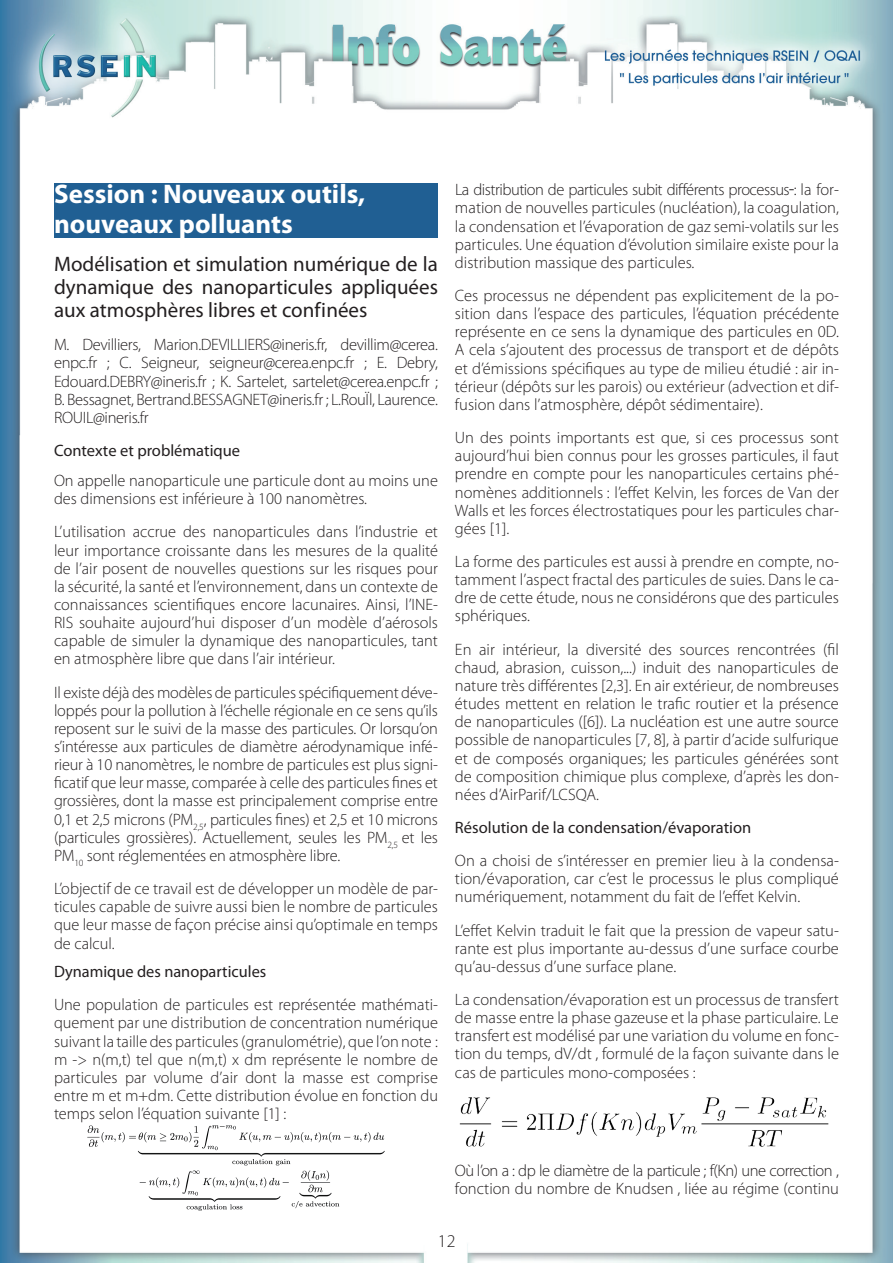
<style>
.page{position:relative;width:893px;height:1263px;background:#fff}
.page>*{position:absolute;margin:0;border:0;box-sizing:border-box;transform-origin:0 0}
.t1{font:700 27px/29.7px "Myriad Pro";color:#fff}
.t2{font:21px/23.1px "Myriad Pro";color:#231f20;text-align:justify}
.t3{font:300 18px "Myriad Pro";color:#231f20}
.t4{font:300 16.5px/18.1px "Myriad Pro";color:#231f20;text-align:justify}
.t5{font:16.5px "Myriad Pro";color:#231f20}
</style>
<div class="page">
<img style="left:0;top:0;width:893px;height:1263px">
<img style="left:76px;top:1121px;width:319px;height:91px">
<img style="left:455px;top:1089px;width:384px;height:68px">
<div style="left:54px;top:183px;width:384px;height:54px;background:#205f93"></div>
<h1 class="t1" style="left:54px;top:178px;width:313px">Session : Nouveaux outils, nouveaux polluants</h1>
<p class="t2" style="left:54px;top:252px;width:385px">Modélisation et simulation numérique de la dynamique des nanoparticules appliquées aux atmosphères libres et confinées</p>
<p class="t4" style="left:54px;top:336px;width:385px">M. Devilliers, Marion.DEVILLIERS@ineris.fr, devillim@cerea. enpc.fr ; C. Seigneur, seigneur@cerea.enpc.fr ; E. Debry, Edouard.DEBRY@ineris.fr ; K. Sartelet, sartelet@cerea.enpc.fr ; B. Bessagnet, Bertrand.BESSAGNET@ineris.fr ; L.RouÏl, Laurence.<br>ROUIL@ineris.fr</p>
<p class="t5" style="left:54px;top:440px;width:188px">Contexte et problématique</p>
<p class="t4" style="left:54px;top:471px;width:385px">On appelle nanoparticule une particule dont au moins une des dimensions est inférieure à 100 nanomètres.</p>
<p class="t4" style="left:54px;top:523px;width:386px">L’utilisation accrue des nanoparticules dans l’industrie et leur importance croissante dans les mesures de la qualité de l’air posent de nouvelles questions sur les risques pour la sécurité, la santé et l’environnement, dans un contexte de connaissances scientifiques encore lacunaires. Ainsi, l’INE-RIS souhaite aujourd’hui disposer d’un modèle d’aérosols capable de simuler la dynamique des nanoparticules, tant en atmosphère libre que dans l’air intérieur.</p>
<p class="t4" style="left:54px;top:683px;width:385px">Il existe déjà des modèles de particules spécifiquement déve&shy;loppés pour la pollution à l’échelle régionale en ce sens qu’ils reposent sur le suivi de la masse des particules. Or lorsqu’on s’intéresse aux particules de diamètre aérodynamique infé&shy;rieur à 10 nanomètres, le nombre de particules est plus signi&shy;ficatif que leur masse, comparée à celle des particules fines et grossières, dont la masse est principalement comprise entre 0,1 et 2,5 microns (PM<sub>2,5</sub>, particules fines) et 2,5 et 10 microns (particules grossières). Actuellement, seules les PM<sub>2,5</sub> et les PM<sub>10</sub> sont réglementées en atmosphère libre.</p>
<p class="t4" style="left:54px;top:879px;width:385px">L’objectif de ce travail est de développer un modèle de par&shy;ticules capable de suivre aussi bien le nombre de particules que leur masse de façon précise ainsi qu’optimale en temps de calcul.</p>
<p class="t5" style="left:54px;top:961px;width:214px">Dynamique des nanoparticules</p>
<p class="t4" style="left:54px;top:995px;width:386px">Une population de particules est représentée mathémati&shy;quement par une distribution de concentration numérique suivant la taille des particules (granulométrie), que l’on note : m -&gt; n(m,t) tel que n(m,t) x dm représente le nombre de particules par volume d’air dont la masse est comprise entre m et m+dm. Cette distribution évolue en fonction du temps selon l’équation suivante [1] :</p>
<p class="t4" style="left:455px;top:180px;width:385px">La distribution de particules subit différents processus : la for&shy;mation de nouvelles particules (nucléation), la coagulation, la condensation et l’évaporation de gaz semi-volatils sur les particules. Une équation d’évolution similaire existe pour la distribution massique des particules.</p>
<p class="t4" style="left:455px;top:286px;width:386px">Ces processus ne dépendent pas explicitement de la po&shy;sition dans l’espace des particules, l’équation précédente représente en ce sens la dynamique des particules en 0D.<br>A cela s’ajoutent des processus de transport et de dépôts et d’émissions spécifiques au type de milieu étudié : air in&shy;térieur (dépôts sur les parois) ou extérieur (advection et dif&shy;fusion dans l’atmosphère, dépôt sédimentaire).</p>
<p class="t4" style="left:455px;top:428px;width:385px">Un des points importants est que, si ces processus sont aujourd’hui bien connus pour les grosses particules, il faut prendre en compte pour les nanoparticules certains phé&shy;nomènes additionnels : l’effet Kelvin, les forces de Van der Walls et les forces électrostatiques pour les particules char&shy;gées [1].</p>
<p class="t4" style="left:455px;top:552px;width:385px">La forme des particules est aussi à prendre en compte, no&shy;tamment l’aspect fractal des particules de suies. Dans le ca&shy;dre de cette étude, nous ne considérons que des particules sphériques.</p>
<p class="t4" style="left:455px;top:640px;width:385px">En air intérieur, la diversité des sources rencontrées (fil chaud, abrasion, cuisson,...) induit des nanoparticules de nature très différentes [2,3]. En air extérieur, de nombreuses études mettent en relation le trafic routier et la présence de nanoparticules ([6]). La nucléation est une autre source possible de nanoparticules [7, 8], à partir d’acide sulfurique et de composés organiques; les particules générées sont de composition chimique plus complexe, d’après les don&shy;nées d’AirParif/LCSQA.</p>
<p class="t5" style="left:455px;top:817px;width:298px">Résolution de la condensation/évaporation</p>
<p class="t4" style="left:455px;top:851px;width:385px">On a choisi de s’intéresser en premier lieu à la condensa&shy;tion/évaporation, car c’est le processus le plus compliqué numériquement, notamment du fait de l’effet Kelvin.</p>
<p class="t4" style="left:455px;top:921px;width:385px">L’effet Kelvin traduit le fait que la pression de vapeur satu&shy;rante est plus importante au-dessus d’une surface courbe qu’au-dessus d’une surface plane.</p>
<p class="t4" style="left:455px;top:990px;width:386px">La condensation/évaporation est un processus de transfert de masse entre la phase gazeuse et la phase particulaire. Le transfert est modélisé par une variation du volume en fonc&shy;tion du temps, dV/dt , formulé de la façon suivante dans le cas de particules mono-composées :</p>
<p class="t4" style="left:455px;top:1161px;width:385px">Où l’on a : dp le diamètre de la particule ; f(Kn) une correction , fonction du nombre de Knudsen , liée au régime (continu</p>
<p class="t3" style="left:438px;top:1230px;width:19px">12</p>
</div>
